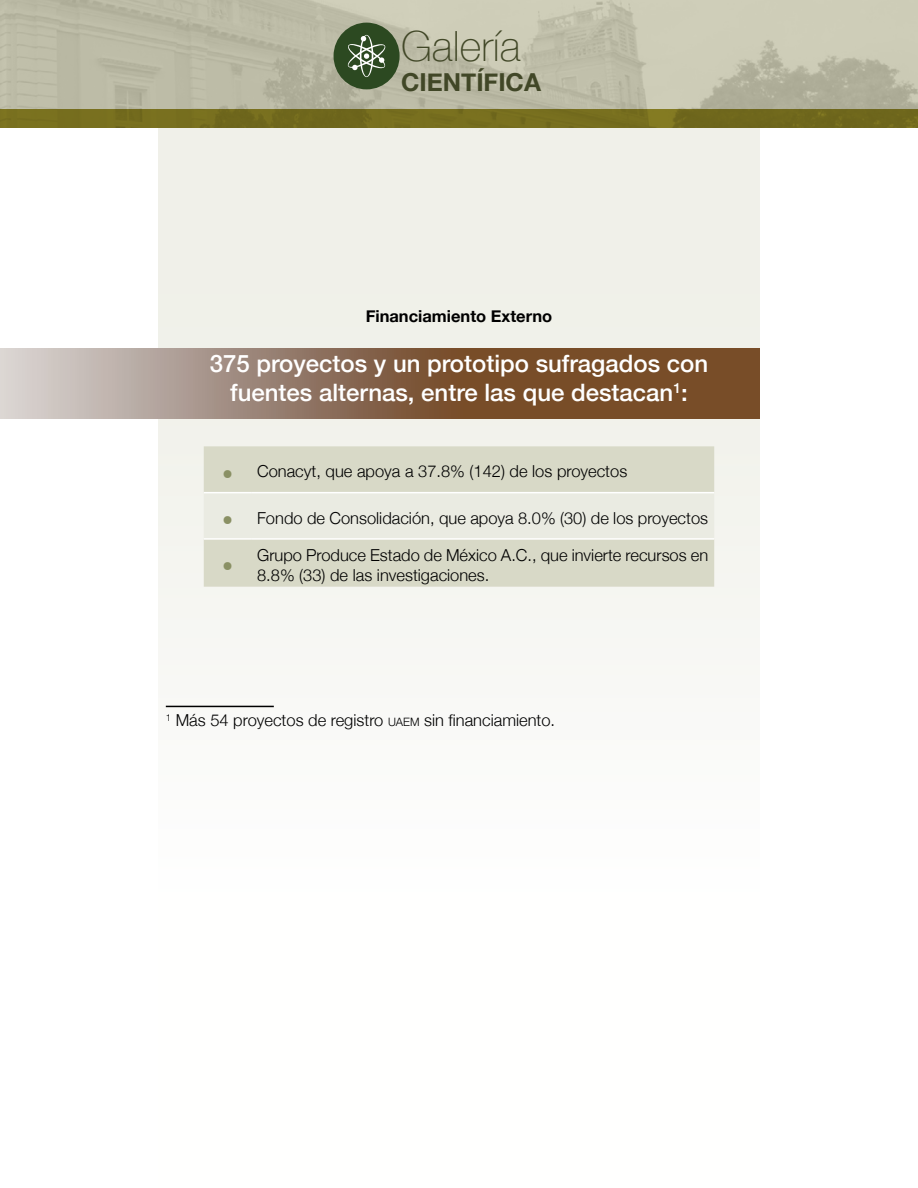
<style>
.page{position:relative;width:918px;height:1188px;background:#fff}
.page>*{position:absolute;margin:0;border:0;box-sizing:border-box;transform-origin:0 0}
.t1{font:100 41.7px "Helvetica Neue";color:#414727}
.t2{font:36px "Helvetica Neue";color:#8a9064}
.t3{font:700 24.75px "Helvetica Neue";color:#414727}
.t4{font:500 24px/28.8px "Helvetica Neue";color:#fff;text-align:center}
.t5{font:300 16.5px/19.8px "Helvetica Neue";color:#000}
.t6{font:700 16.5px "Helvetica Neue";color:#000}
.s1{font-weight:400;font-size:36px;color:#8a9064}
.s2{font-size:11.55px}
</style>
<div class="page">
<div style="left:158px;top:0;width:602px;height:1188px;background:linear-gradient(to right,#f8f9f5,#f8f8f5)"></div>
<img style="left:0;top:0;width:918px;height:109px">
<div style="left:334px;top:23px;width:66px;height:66px;background:#2c4921;border-radius:50%"></div>
<svg style="left:347px;top:35px;width:39px;height:42px"></svg>
<div style="left:0;top:109px;width:918px;height:19px;background:#756c1e"></div>
<svg style="left:0;top:348px;width:760px;height:70px;background:#92745d"></svg>
<div style="left:204px;top:446px;width:510px;height:141px;background:#d8d9c7"></div>
<div style="left:204px;top:493px;width:510px;height:45px;background:#eaebe2"></div>
<hr style="left:204px;top:492px;width:47px;height:1px;background:#fff">
<hr style="left:251px;top:492px;width:463px;height:1px;background:#fff">
<hr style="left:204px;top:538px;width:47px;height:2px;background:#fff">
<hr style="left:251px;top:538px;width:463px;height:2px;background:#fff">
<hr style="left:166px;top:706px;width:108px;height:1px;background:#000">
<h1 class="t1" style="left:401px;top:15px;width:121px">Galería</h1>
<h3 class="t3" style="left:401px;top:63px;width:141px">CIENTÍFICA</h3>
<p class="t6" style="left:366px;top:303px;width:188px">Financiamiento Externo</p>
<h3 class="t4" style="left:210px;top:348px;width:500px">375 proyectos y un prototipo sufragados con fuentes alternas, entre las que destacan<sup>1</sup>:</h3>
<p class="t5" style="left:221px;top:461px;width:408px"><span class="s1">•</span> Conacyt, que apoya a 37.8% (142) de los proyectos</p>
<p class="t5" style="left:221px;top:507px;width:489px"><span class="s1">•</span> Fondo de Consolidación, que apoya 8.0% (30) de los proyectos</p>
<h2 class="t2" style="left:221px;top:540px;width:14px">•</h2>
<p class="t5" style="left:257px;top:544px;width:453px">Grupo Produce Estado de México A.C., que invierte recursos en<br>8.8% (33) de las investigaciones.</p>
<p class="t5" style="left:166px;top:710px;width:391px"><sup>1</sup> Más 54 proyectos de registro <span class="s2">UAEM</span> sin financiamiento.</p>
</div>
